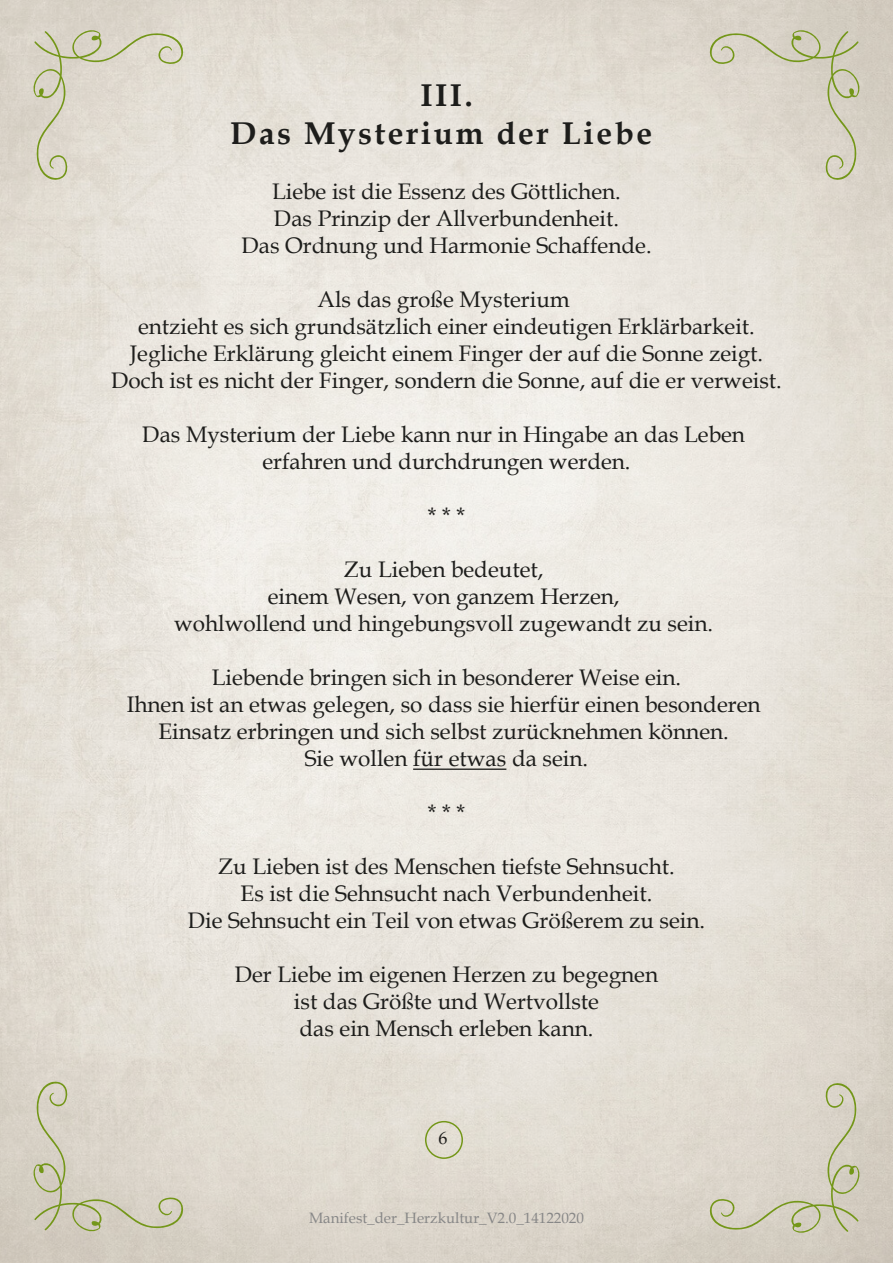
<style>
.page{position:relative;width:893px;height:1263px;background:#fff}
.page>*{position:absolute;margin:0;border:0;box-sizing:border-box;transform-origin:0 0}
.t1{font:700 31.5px/37.8px "Book Antiqua";letter-spacing:.08em;color:#1d1d1b;text-align:center}
.t2{font:22.5px/27px "Book Antiqua";color:#1d1d1b;text-align:center}
.t3{font:18px "Book Antiqua";color:#1d1d1b}
.t4{font:15px "Book Antiqua";color:#878787}
</style>
<div class="page">
<img style="left:0;top:0;width:893px;height:1263px">
<hr style="left:413px;top:768px;width:93px;height:2px;background:#1d1d1b">
<div style="left:425px;top:1121px;width:38px;height:38px;border:2px solid #749719;border-radius:50%"></div>
<svg style="left:28px;top:25px;width:156px;height:156px;background:#dad6c6"></svg>
<svg style="left:708px;top:25px;width:156px;height:156px;background:#d6d1c1"></svg>
<svg style="left:28px;top:1080px;width:156px;height:156px;background:#d4cfbf"></svg>
<svg style="left:708px;top:1082px;width:156px;height:156px;background:#d5d0c0"></svg>
<h1 class="t1" style="left:230px;top:76px;width:424px">III.<br>Das Mysterium der Liebe</h1>
<p class="t2" style="left:241px;top:178px;width:412px">Liebe ist die Essenz des Göttlichen.<br>Das Prinzip der Allverbundenheit.<br>Das Ordnung und Harmonie Schaffende.</p>
<p class="t2" style="left:111px;top:286px;width:672px">Als das große Mysterium<br>entzieht es sich grundsätzlich einer eindeutigen Erklärbarkeit.<br>Jegliche Erklärung gleicht einem Finger der auf die Sonne zeigt.<br>Doch ist es nicht der Finger, sondern die Sonne, auf die er verweist.</p>
<p class="t2" style="left:142px;top:421px;width:604px">Das Mysterium der Liebe kann nur in Hingabe an das Leben erfahren und durchdrungen werden.</p>
<p class="t2" style="left:428px;top:502px;width:39px">* * *</p>
<p class="t2" style="left:174px;top:556px;width:540px">Zu Lieben bedeutet,<br>einem Wesen, von ganzem Herzen,<br>wohlwollend und hingebungsvoll zugewandt zu sein.</p>
<p class="t2" style="left:127px;top:664px;width:635px">Liebende bringen sich in besonderer Weise ein.<br>Ihnen ist an etwas gelegen, so dass sie hierfür einen besonderen Einsatz erbringen und sich selbst zurücknehmen können.<br>Sie wollen für etwas da sein.</p>
<p class="t2" style="left:428px;top:799px;width:39px">* * *</p>
<p class="t2" style="left:188px;top:853px;width:519px">Zu Lieben ist des Menschen tiefste Sehnsucht.<br>Es ist die Sehnsucht nach Verbundenheit.<br>Die Sehnsucht ein Teil von etwas Größerem zu sein.</p>
<p class="t2" style="left:235px;top:961px;width:425px">Der Liebe im eigenen Herzen zu begegnen ist das Größte und Wertvollste<br>das ein Mensch erleben kann.</p>
<p class="t3" style="left:439px;top:1126px;width:10px">6</p>
<p class="t4" style="left:309px;top:1207px;width:276px">Manifest_der_Herzkultur_V2.0_14122020</p>
</div>
